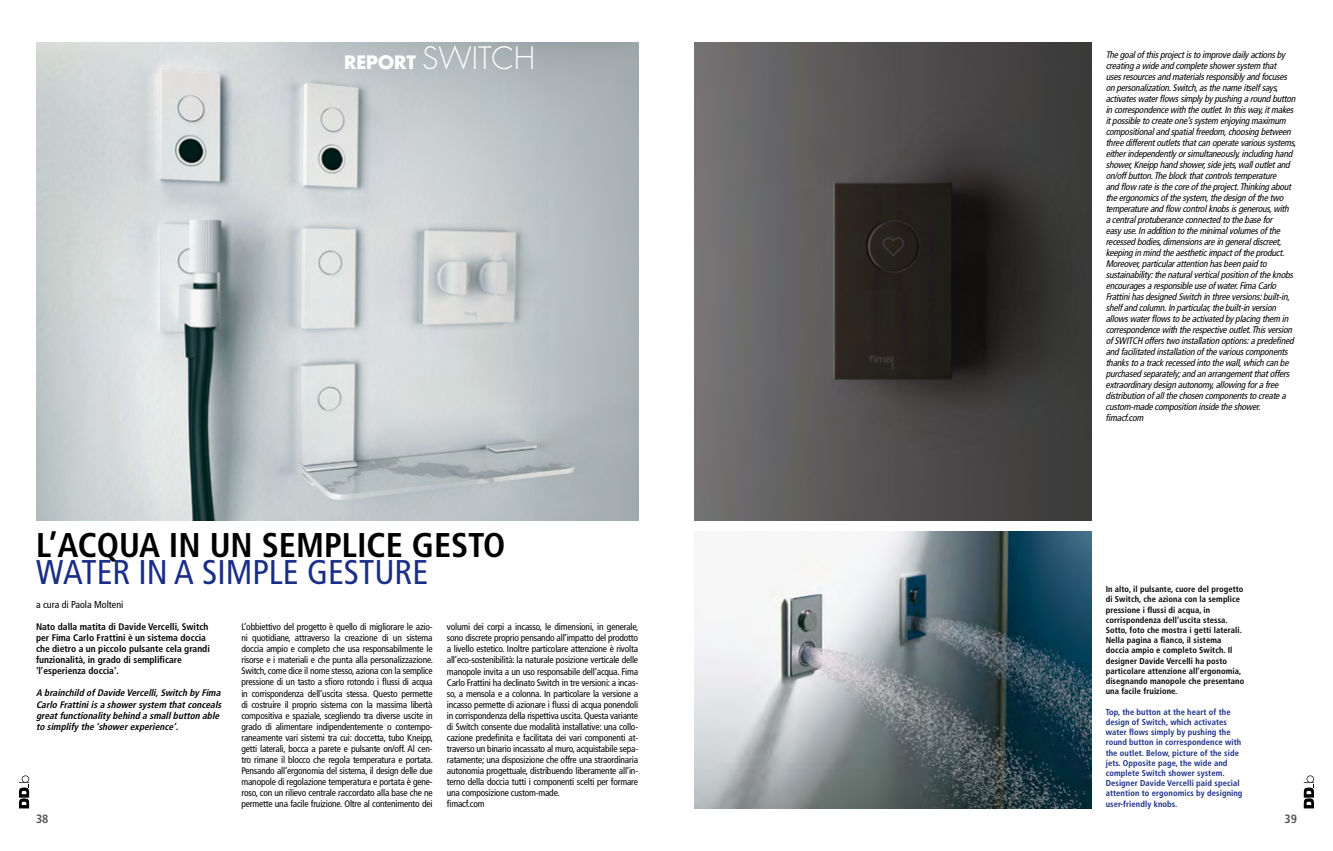
<style>
.page{position:relative;width:1333px;height:851px;background:#fff}
.page>*{position:absolute;margin:0;border:0;box-sizing:border-box;transform-origin:0 0}
.t1{font:700 condensed 34.3px "Frutiger LT Std";color:#000}
.t2{font:condensed 34.3px "Frutiger LT Std";color:#1a2e87}
.t3{font:700 18px "Futura Std";color:#fff}
.t4{font:700 condensed 12px "Frutiger LT Std";color:#52504e}
.t5{font:condensed 10px "Frutiger LT Std";color:#000}
.t6{font:condensed 9.5px/11px "Frutiger LT Std";letter-spacing:-.02em;color:#000;text-align:justify}
.t7{font:italic condensed 9.5px/11px "Frutiger LT Std";letter-spacing:-.02em;color:#000}
.t8{font:700 condensed 9.5px/11px "Frutiger LT Std";color:#000}
.t9{font:italic 700 condensed 9.5px/11px "Frutiger LT Std";color:#000}
.t10{font:700 condensed 8.5px/10.2px "Frutiger LT Std";letter-spacing:.01em;color:#000}
.t11{font:700 condensed 8.5px/10.2px "Frutiger LT Std";letter-spacing:.01em;color:#1a2e87}
.s1{font-weight:300;font-size:30px}
</style>
<div class="page">
<img style="left:36px;top:43px;width:602px;height:477px">
<svg style="left:19px;top:775px;width:10px;height:33px"></svg>
<svg style="left:1303px;top:775px;width:10px;height:33px"></svg>
<img style="left:694px;top:531px;width:397px;height:277px">
<img style="left:694px;top:43px;width:397px;height:477px">
<h2 class="t3" style="left:344px;top:50px;width:192px">REPORT <span class="s1">SWITCH</span></h2>
<h1 class="t1" style="left:36px;top:524px;width:471px">L’ACQUA IN UN SEMPLICE GESTO</h1>
<h1 class="t2" style="left:36px;top:552px;width:394px">WATER IN A SIMPLE GESTURE</h1>
<p class="t8" style="left:36px;top:621px;width:175px">Nato dalla matita di Davide Vercelli, Switch per Fima Carlo Frattini è un sistema doccia che dietro a un piccolo pulsante cela grandi funzionalità, in grado di semplificare ‘l’esperienza doccia’.</p>
<p class="t9" style="left:36px;top:687px;width:189px">A brainchild ofDavide Vercelli,Switch byFima Carlo Frattiniisa showersystem thatconceals greatfunctionalitybehind a smallbutton able to simplifythe ‘showerexperience’.</p>
<p class="t5" style="left:36px;top:599px;width:89px">a cura di Paola Molteni</p>
<p class="t6" style="left:241px;top:621px;width:193px">L’obbiettivo del progetto è quello di migliorare le azio&shy;ni quotidiane, attraverso la creazione di un sistema doccia ampio e completo che usa responsabilmente le risorse e i materiali e che punta alla personalizzazione.<br>Switch, come dice il nome stesso, aziona con la semplice pressione di un tasto a sfioro rotondo i flussi di acqua in corrispondenza dell’uscita stessa. Questo permette di costruire il proprio sistema con la massima libertà compositiva e spaziale, scegliendo tra diverse uscite in grado di alimentare indipendentemente o contempo&shy;raneamente vari sistemi tra cui: doccetta, tubo Kneipp, getti laterali, bocca a parete e pulsante on/off. Al cen&shy;tro rimane il blocco che regola temperatura e portata.<br>Pensando all’ergonomia del sistema, il design delle due manopole di regolazione temperatura e portata è gene&shy;roso, con un rilievo centrale raccordato alla base che ne permette una facile fruizione. Oltre al contenimento dei</p>
<p class="t6" style="left:447px;top:621px;width:193px;text-align:left">volumi dei corpi a incasso, le dimensioni, in generale, sono discrete proprio pensando all’impatto del prodotto a livello estetico. Inoltre particolare attenzione è rivolta all’eco-sostenibilità: la naturale posizione verticale delle manopole invita a un uso responsabile dell’acqua. Fima Carlo Frattini ha declinato Switch in tre versioni: a incas&shy;so, a mensola e a colonna. In particolare la versione a incasso permette di azionare i flussi di acqua ponendoli in corrispondenza della rispettiva uscita. Questa variante di Switch consente due modalità installative: una collo&shy;cazione predefinita e facilitata dei vari componenti at&shy;traverso un binario incassato al muro, acquistabile sepa&shy;ratamente; una disposizione che offre una straordinaria autonomia progettuale, distribuendo liberamente all’in&shy;terno della doccia tutti i componenti scelti per formare una composizione custom-made.<br>fimacf.com</p>
<p class="t7" style="left:1105px;top:49px;width:194px">Thegoalofthisprojectistoimprovedailyactionsby creatingawideandcompleteshowersystem that usesresourcesandmaterialsresponsiblyandfocuses onpersonalization.Switch,asthenameitselfsays, activateswaterflowssimplybypushingaroundbutton incorrespondencewiththeoutlet.Inthisway,itmakes itpossibletocreateone’ssystem enjoyingmaximum compositionalandspatialfreedom,choosingbetween threedifferentoutletsthatcanoperatevarioussystems, eitherindependentlyorsimultaneously,includinghand shower,Kneipphandshower,sidejets,walloutletand on/offbutton.Theblockthatcontrolstemperature andflow rateisthecoreoftheproject.Thinkingabout theergonomicsofthesystem,thedesignofthetwo temperatureandflow controlknobsisgenerous,with acentralprotuberanceconnectedtothebasefor easyuse.Inadditiontotheminimalvolumesofthe recessedbodies,dimensionsareingeneraldiscreet, keepinginmindtheaestheticimpactoftheproduct.<br>Moreover,particularattentionhasbeenpaidto sustainability:thenaturalverticalpositionoftheknobs encouragesaresponsibleuseofwater.FimaCarlo FrattinihasdesignedSwitchinthreeversions:built-in, shelfandcolumn.Inparticular,thebuilt-inversion allowswaterflowstobeactivatedbyplacingthem in correspondencewiththerespectiveoutlet.Thisversion ofSWITCH offerstwoinstallationoptions:apredefined andfacilitatedinstallationofthevariouscomponents thankstoatrackrecessedintothewall,whichcanbe purchasedseparately;andanarrangementthatoffers extraordinarydesignautonomy,allowingforafree distributionofallthechosencomponentstocreatea custom-madecompositioninsidetheshower. fimacf.com</p>
<p class="t10" style="left:1105px;top:584px;width:140px">In alto, il pulsante, cuore del progetto di Switch, che aziona con la semplice pressione i flussi di acqua, in corrispondenza dell’uscita stessa.<br>Sotto, foto che mostra i getti laterali.<br>Nella pagina a fianco, il sistema doccia ampio e completo Switch. Il designer Davide Vercelli ha posto particolare attenzione all’ergonomia, disegnando manopole che presentano una facile fruizione.</p>
<p class="t11" style="left:1105px;top:706px;width:138px">Top, the button at the heart of the design of Switch, which activates water flows simply by pushing the round button in correspondence with the outlet. Below, picture of the side jets. Opposite page, the wide and complete Switch shower system.<br>Designer Davide Vercelli paid special attention to ergonomics by designing user-friendly knobs.</p>
<p class="t4" style="left:36px;top:811px;width:14px">38</p>
<p class="t4" style="left:1284px;top:811px;width:14px">39</p>
</div>
